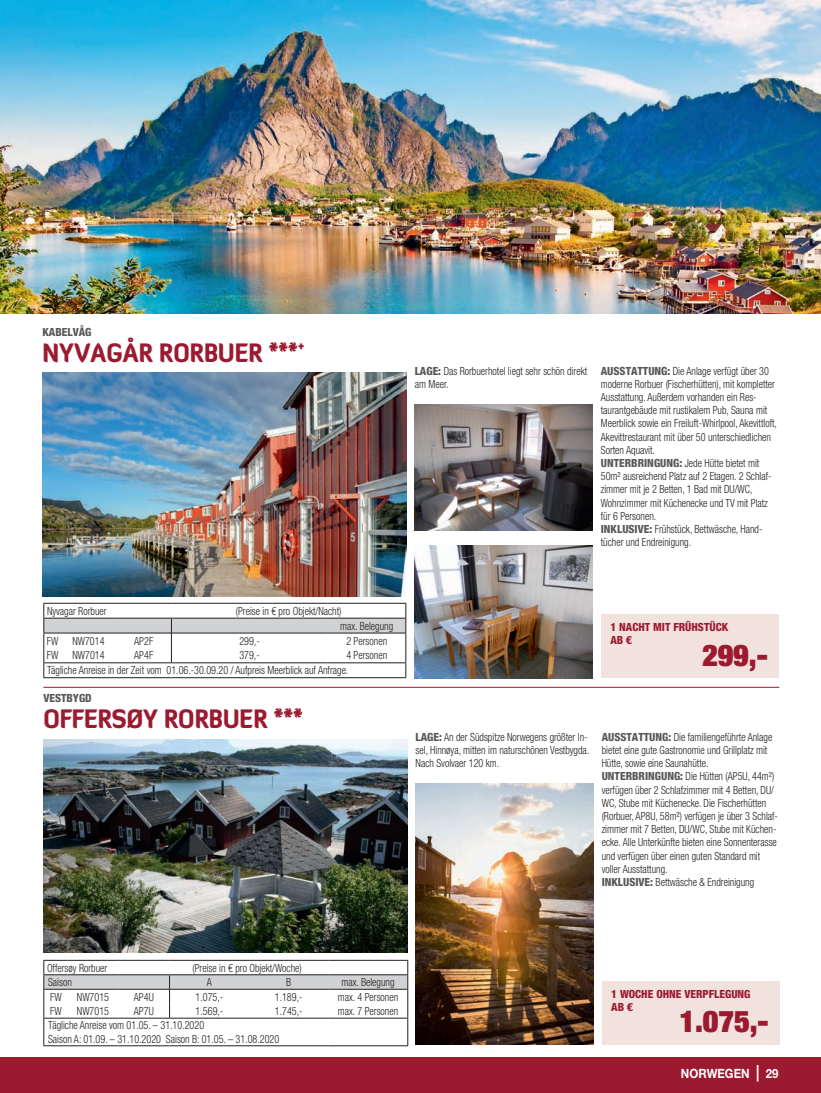
<style>
.page{position:relative;width:821px;height:1093px;background:#fff}
.page>*{position:absolute;margin:0;border:0;box-sizing:border-box;transform-origin:0 0}
.t1{font:900 condensed 30px "Helvetica Neue LT Std";color:#9c1a30}
.t2{font:900 25.5px "Diavlo";color:#9c1a30;scale:.86 1}
.t3{font:900 14.85px "Diavlo";color:#9c1a30;scale:.86 1}
.t4{font:700 12.75px "Helvetica Neue LT Std";color:#fff;scale:.9 1}
.t5{font:300 condensed 11.25px/13.2px "Helvetica Neue LT Std";color:#231f20;scale:.9 1}
.t6{font:800 condensed 11.25px/13.5px "Helvetica Neue LT Std";color:#9c1a30}
.t7{font:800 condensed 11.25px "Helvetica Neue LT Std";color:#57585a}
.s1{font-weight:800;color:#57585a}
.s2{font-size:16.5px}
</style>
<div class="page">
<div style="left:601px;top:614px;width:177px;height:64px;background:#f2e2de"></div>
<div style="left:601px;top:981px;width:178px;height:64px;background:#f2e2de"></div>
<div style="left:0;top:1057px;width:821px;height:36px;background:#9c1a30"></div>
<img style="left:43px;top:739px;width:364px;height:213px">
<img style="left:415px;top:783px;width:178px;height:262px">
<hr style="left:43px;top:687px;width:736px;height:1px;background:#9c1a30">
<svg style="left:43px;top:960px;width:365px;height:86px"></svg>
<hr style="left:67px;top:1045px;width:51px;height:1px;background:#231f20">
<hr style="left:118px;top:1045px;width:51px;height:1px;background:#231f20">
<hr style="left:169px;top:1045px;width:80px;height:1px;background:#231f20">
<hr style="left:249px;top:1045px;width:79px;height:1px;background:#231f20">
<hr style="left:328px;top:1045px;width:80px;height:1px;background:#231f20">
<img style="left:43px;top:373px;width:363px;height:223px">
<img style="left:415px;top:405px;width:177px;height:125px">
<img style="left:415px;top:545px;width:177px;height:133px">
<svg style="left:43px;top:603px;width:363px;height:75px"></svg>
<hr style="left:61px;top:677px;width:55px;height:1px;background:#231f20">
<hr style="left:116px;top:677px;width:55px;height:1px;background:#231f20">
<hr style="left:171px;top:677px;width:78px;height:1px;background:#231f20">
<hr style="left:249px;top:677px;width:79px;height:1px;background:#231f20">
<hr style="left:328px;top:677px;width:78px;height:1px;background:#231f20">
<img style="left:0;top:0;width:821px;height:314px">
<p class="t7" style="left:43px;top:325px;width:50px">KABELVÅG</p>
<p class="t2" style="left:43px;top:336px;width:298px">NYVAGÅR RORBUER ***</p>
<p class="t3" style="left:298px;top:335px;width:10px">+</p>
<p class="t5" style="left:415px;top:364px;width:193px"><span class="s1">LAGE:</span> Das Rorbuerhotel liegt sehr schön direkt am Meer.</p>
<p class="t5" style="left:601px;top:364px;width:197px"><span class="s1">AUSSTATTUNG:</span> Die Anlage verfügt über 30 moderne Rorbuer (Fischerhütten), mit kompletter Ausstattung. Außerdem vorhanden ein Res&shy;taurantgebäude mit rustikalem Pub, Sauna mit Meerblick sowie ein Freiluft-Whirlpool, Akevittloft, Akevittrestaurant mit über 50 unterschiedlichen Sorten Aquavit.<br><span class="s1">UNTERBRINGUNG:</span> Jede Hütte bietet mit 50m² ausreichend Platz auf 2 Etagen. 2 Schlaf&shy;zimmer mit je 2 Betten, 1 Bad mit DU/WC, Wohnzimmer mit Küchenecke und TV mit Platz für 6 Personen.<br><span class="s1">INKLUSIVE:</span> Frühstück, Bettwäsche, Hand&shy;tücher und Endreinigung.</p>
<p class="t5" style="left:47px;top:604px;width:68px">Nyvagar Rorbuer</p>
<p class="t5" style="left:340px;top:603px;width:60px;line-height:14.9px;text-indent:-104px">(Preise in € pro Objekt/Nacht)<br>max. Belegung</p>
<p class="t5" style="left:47px;top:634px;width:66px">FW NW7014</p>
<p class="t5" style="left:134px;top:634px;width:23px">AP2F</p>
<p class="t5" style="left:239px;top:634px;width:24px">299,-</p>
<p class="t5" style="left:346px;top:634px;width:47px">2 Personen</p>
<p class="t5" style="left:47px;top:649px;width:66px">FW NW7014</p>
<p class="t5" style="left:134px;top:649px;width:23px">AP4F</p>
<p class="t5" style="left:239px;top:649px;width:24px">379,-</p>
<p class="t5" style="left:47px;top:648px;width:379px;line-height:14.9px;text-indent:299px">4 Personen<br>Tägliche Anreise in der Zeit vom 01.06.-30.09.20 / Aufpreis Meerblick auf Anfrage.</p>
<p class="t7" style="left:43px;top:691px;width:50px">VESTBYGD</p>
<p class="t2" style="left:43px;top:702px;width:303px">OFFERSØY RORBUER ***</p>
<p class="t6" style="left:610px;top:620px;width:119px">1 NACHT MIT FRÜHSTÜCK<br>AB €</p>
<p class="t1" style="left:702px;top:636px;width:67px">299,-</p>
<p class="t5" style="left:415px;top:730px;width:194px"><span class="s1">LAGE:</span> An der Südspitze Norwegens größter In&shy;sel, Hinnøya, mitten im naturschönen Vestbygda.<br>Nach Svolvaer 120 km.</p>
<p class="t5" style="left:601px;top:730px;width:197px"><span class="s1">AUSSTATTUNG:</span> Die familiengeführte Anlage bietet eine gute Gastronomie und Grillplatz mit Hütte, sowie eine Saunahütte.<br><span class="s1">UNTERBRINGUNG:</span> Die Hütten (AP5U, 44m²) verfügen über 2 Schlafzimmer mit 4 Betten, DU/ WC, Stube mit Küchenecke. Die Fischerhütten (Rorbuer, AP8U, 58m²) verfügen je über 3 Schlaf&shy;zimmer mit 7 Betten, DU/WC, Stube mit Küchen&shy;ecke. Alle Unterkünfte bieten eine Sonnenterasse und verfügen über einen guten Standard mit voller Ausstattung.<br><span class="s1">INKLUSIVE:</span> Bettwäsche &amp; Endreinigung</p>
<p class="t5" style="left:47px;top:961px;width:69px">Offersøy Rorbuer</p>
<p class="t5" style="left:192px;top:961px;width:123px">(Preise in € pro Objekt/Woche)</p>
<p class="t5" style="left:48px;top:975px;width:28px">Saison</p>
<p class="t5" style="left:207px;top:975px;width:7px">A</p>
<p class="t5" style="left:286px;top:975px;width:7px">B</p>
<p class="t5" style="left:341px;top:975px;width:60px">max. Belegung</p>
<p class="t5" style="left:50px;top:990px;width:14px">FW</p>
<p class="t5" style="left:77px;top:990px;width:37px">NW7015</p>
<p class="t5" style="left:134px;top:990px;width:24px">AP4U</p>
<p class="t5" style="left:196px;top:990px;width:32px">1.075,-</p>
<p class="t5" style="left:275px;top:990px;width:32px">1.189,-</p>
<p class="t5" style="left:338px;top:990px;width:69px">max. 4 Personen</p>
<p class="t5" style="left:50px;top:1004px;width:14px">FW</p>
<p class="t5" style="left:77px;top:1004px;width:37px">NW7015</p>
<p class="t5" style="left:134px;top:1004px;width:24px">AP7U</p>
<p class="t5" style="left:196px;top:1004px;width:32px">1.569,-</p>
<p class="t5" style="left:275px;top:1004px;width:32px">1.745,-</p>
<p class="t5" style="left:338px;top:1004px;width:69px">max. 7 Personen</p>
<p class="t5" style="left:48px;top:1019px;width:258px">Tägliche Anreise vom 01.05. – 31.10.2020<br>Saison A: 01.09. – 31.10.2020 Saison B: 01.05. – 31.08.2020</p>
<p class="t6" style="left:611px;top:987px;width:141px">1 WOCHE OHNE VERPFLEGUNG<br>AB €</p>
<p class="t1" style="left:679px;top:1002px;width:91px">1.075,-</p>
<p class="t4" style="left:681px;top:1065px;width:110px">NORWEGEN <span class="s2">|</span> 29</p>
</div>
